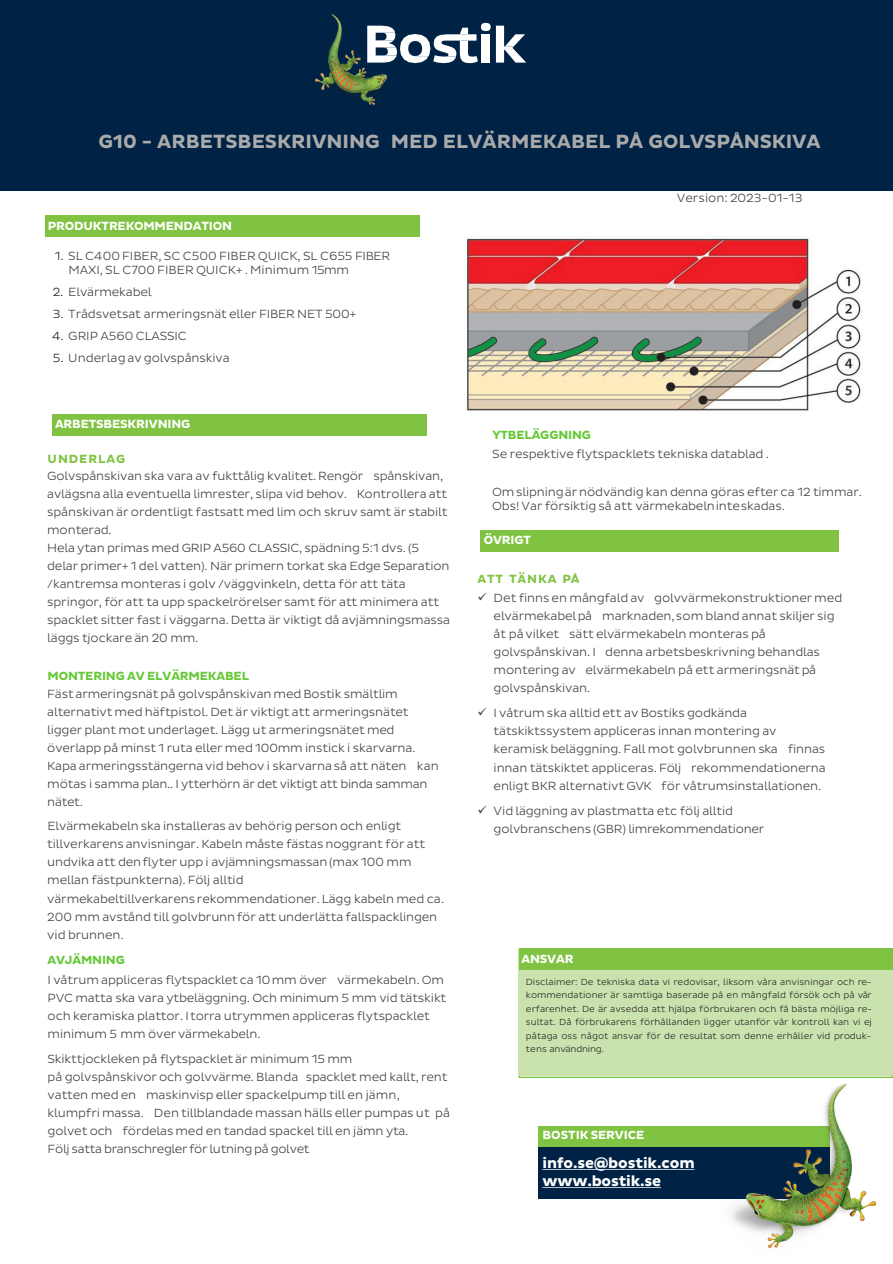
<style>
.page{position:relative;width:893px;height:1264px;background:#fff}
.page>*{position:absolute;margin:0;border:0;box-sizing:border-box;transform-origin:0 0}
.t1{font:700 19.5px "Bostik";color:#aaa}
.t2{font:700 15px/18px "Bostik";letter-spacing:-.015em;color:#fff}
.t3{font:300 12px/18px "Bostik";letter-spacing:-.01em;color:#3f3f3f}
.t4{font:700 12px "Bostik";letter-spacing:-.015em;color:#fff}
.t5{font:700 12px "Bostik";letter-spacing:-.01em;color:#66c836}
.t6{font:700 12px "Bostik";letter-spacing:.075em;color:#80c342}
.t7{font:300 9px/13.5px "Bostik";letter-spacing:-.005em;color:#231f20;text-align:justify}
.s1{color:#231f20}
</style>
<div class="page">
<div style="left:0;top:0;width:892px;height:190px;background:#002345"></div>
<img style="left:315px;top:14px;width:71px;height:90px">
<svg style="left:496px;top:26px;width:30px;height:37px"></svg>
<svg style="left:367px;top:23px;width:123px;height:40px"></svg>
<div style="left:46px;top:216px;width:374px;height:21px;background:#80c342"></div>
<div style="left:53px;top:414px;width:374px;height:21px;background:#80c342"></div>
<div style="left:538px;top:1126px;width:291px;height:21px;background:#80c342"></div>
<div style="left:538px;top:1147px;width:291px;height:51px;background:#002345"></div>
<img style="left:716px;top:1077px;width:164px;height:172px">
<div style="left:519px;top:968px;width:373px;height:107px;background:#cae3ae"></div>
<div style="left:519px;top:948px;width:373px;height:21px;background:#80c342"></div>
<div style="left:480px;top:530px;width:359px;height:21px;background:#80c342"></div>
<img style="left:467px;top:237px;width:394px;height:173px">
<p class="t1" style="left:98px;top:130px;width:723px">G10 - ARBETSBESKRIVNING MED ELVÄRMEKABEL PÅ GOLVSPÅNSKIVA</p>
<p class="t4" style="left:48px;top:219px;width:186px">PRODUKTREKOMMENDATION</p>
<p class="t3" style="left:68px;top:248px;width:323px;line-height:14.4px;text-indent:-14px"><span class="s1">1.</span> SL C400 FIBER, SC C500 FIBER QUICK, SL C655 FIBER<br>MAXI, SL C700 FIBER QUICK+ . Minimum 15mm</p>
<p class="t3" style="left:53px;top:283px;width:100px"><span class="s1">2.</span> Elvärmekabel</p>
<p class="t3" style="left:53px;top:305px;width:305px"><span class="s1">3.</span> Trådsvetsat armeringsnät eller FIBER NET 500+</p>
<p class="t3" style="left:52px;top:327px;width:136px"><span class="s1">4.</span> GRIP A560 CLASSIC</p>
<p class="t3" style="left:53px;top:348px;width:178px"><span class="s1">5.</span> Underlagav golvspånskiva</p>
<p class="t4" style="left:55px;top:417px;width:137px">ARBETSBESKRIVNING</p>
<p class="t6" style="left:48px;top:451px;width:79px">UNDERLAG</p>
<p class="t3" style="left:47px;top:466px;width:402px">Golvspånskivan ska vara av fukttålig kvalitet. Rengör spånskivan, avlägsna alla eventuella limrester, slipa vid behov. Kontrollera att spånskivan är ordentligt fastsatt med lim och skruv samt är stabilt monterad.</p>
<p class="t3" style="left:47px;top:539px;width:404px">Hela ytan primas med GRIP A560 CLASSIC, spädning 5:1 dvs. (5 delar primer+ 1 del vatten). När primern torkat ska Edge Separation /kantremsa monteras i golv /väggvinkeln, detta för att täta springor, för att ta upp spackelrörelser samt för att minimera att spacklet sitter fast i väggarna. Detta är viktigt då avjämningsmassa läggs tjockare än 20 mm.</p>
<p class="t5" style="left:48px;top:668px;width:203px">MONTERING AV ELVÄRMEKABEL</p>
<p class="t3" style="left:47px;top:685px;width:393px">Fästarmeringsnät på golvspånskivan med Bostik smältlim alternativt med häftpistol. Det är viktigt att armeringsnätet ligger plant mot underlaget. Lägg ut armeringsnätet med överlapp på minst 1 ruta eller med 100mm instick i skarvarna.<br>Kapa armeringsstängerna vid behov i skarvarnaså att näten kan mötas i samma plan.. I ytterhörn är det viktigt att binda samman nätet.</p>
<p class="t3" style="left:47px;top:817px;width:398px">Elvärmekabeln ska installeras av behörig person och enligt tillverkarens anvisningar. Kabeln måste fästas noggrant för att undvika att denflyter upp i avjämningsmassan(max 100 mm mellan fästpunkterna). Följ alltid<br>värmekabeltillverkarens rekommendationer. Lägg kabeln med ca.<br>200 mm avstånd till golvbrunnför att underlätta fallspacklingen vid brunnen.</p>
<p class="t5" style="left:47px;top:952px;width:79px">AVJÄMNING</p>
<p class="t3" style="left:47px;top:970px;width:400px">I våtrum appliceras flytspacklet ca 10mm över värmekabeln. Om PVC matta ska vara ytbeläggning. Och minimum 5 mm vid tätskikt och keramiska plattor. Itorra utrymmen appliceras flytspacklet minimum 5 mm övervärmekabeln.</p>
<p class="t3" style="left:47px;top:1049px;width:404px">Skikttjockleken på flytspacklet är minimum 15 mm<br>på golvspånskivor och golvvärme. Blanda spacklet med kallt, rent vatten med en maskinvisp eller spackelpump till en jämn, klumpfri massa. Den tillblandade massan hälls eller pumpas ut på golvet och fördelas med en tandad spackel till en jämn yta.<br>Följ satta branschregler för lutning på golvet</p>
<p class="t3" style="left:676px;top:189px;width:127px">Version: 2023-01-13</p>
<p class="t5" style="left:492px;top:428px;width:100px">YTBELÄGGNING</p>
<p class="t3" style="left:492px;top:445px;width:278px">Se respektive flytspacklets tekniska datablad .</p>
<p class="t3" style="left:492px;top:484px;width:371px;line-height:14.4px">Omslipningär nödvändig kan denna göras efter ca 12 timmar.<br>Obs! Var försiktig så att värmekabelninteskadas.</p>
<p class="t4" style="left:483px;top:533px;width:49px">ÖVRIGT</p>
<p class="t6" style="left:477px;top:572px;width:103px">ATT TÄNKA PÅ</p>
<p class="t3" style="left:493px;top:588px;width:350px;text-indent:-16px">✓ Det finns en mångfald av golvvärmekonstruktioner med elvärmekabelpå marknaden,som bland annat skiljer sig åt på vilket sätt elvärmekabeln monteras på golvspånskivan. I denna arbetsbeskrivning behandlas montering av elvärmekabeln på ett armeringsnät på golvspånskivan.</p>
<p class="t3" style="left:493px;top:704px;width:334px;text-indent:-16px">✓ I våtrum ska alltid ett av Bostiks godkända tätskiktssystem appliceras innan montering av keramisk beläggning. Fall mot golvbrunnen ska finnas innan tätskiktet appliceras. Följ rekommendationerna enligt BKR alternativt GVK för våtrumsinstallationen.</p>
<p class="t3" style="left:493px;top:801px;width:272px;text-indent:-16px">✓ Vid läggning av plastmatta etc följ alltid golvbranschens (GBR) limrekommendationer</p>
<p class="t4" style="left:521px;top:951px;width:54px">ANSVAR</p>
<p class="t7" style="left:526px;top:974px;width:347px">Disclaimer: De tekniska data vi redovisar, liksom våra anvisningar och re&shy;kommendationer är samtliga baserade på en mångfald försök och på vår erfarenhet. De är avsedda att hjälpa förbrukaren och få bästa möjliga re&shy;sultat. Då förbrukarens förhållanden ligger utanför vår kontroll kan vi ej påtaga oss något ansvar för de resultat som denne erhåller vid produk&shy;tens användning.</p>
<p class="t4" style="left:542px;top:1127px;width:103px">BOSTIK SERVICE</p>
<p class="t2" style="left:542px;top:1154px;width:154px">info.se@bostik.com www.bostik.se</p>
</div>
